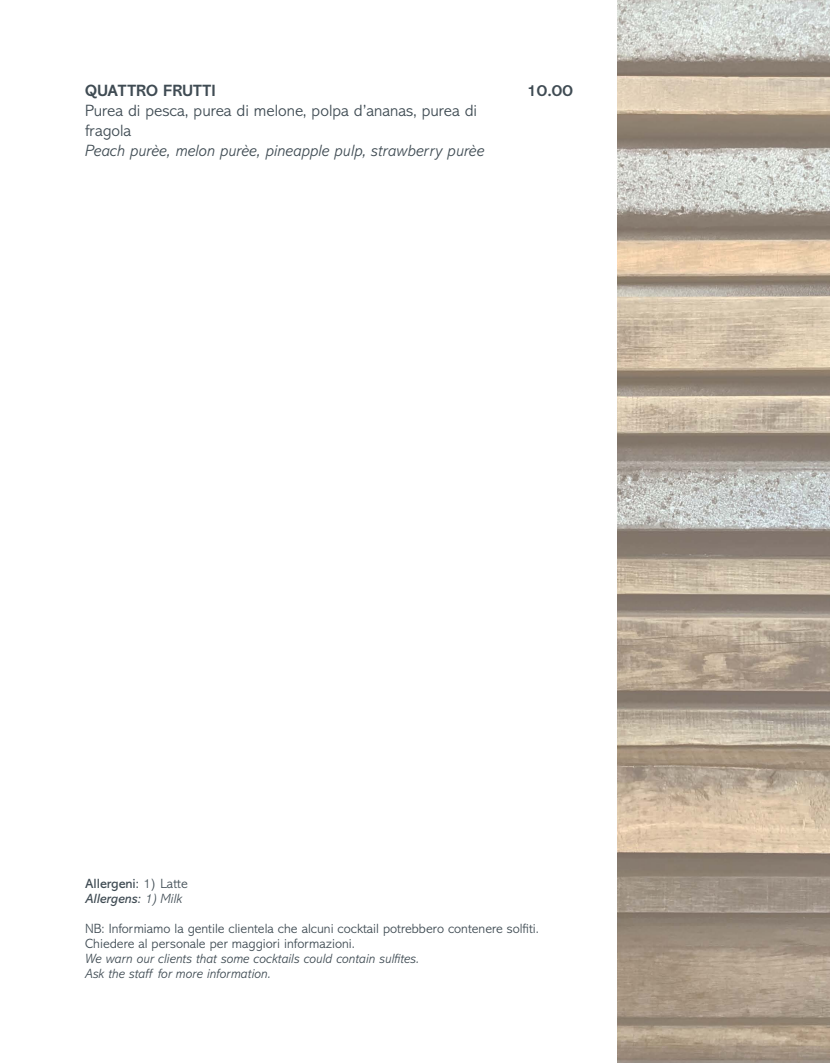
<style>
.page{position:relative;width:830px;height:1063px;background:#fff}
.page>*{position:absolute;margin:0;border:0;box-sizing:border-box;transform-origin:0 0}
.t1{font:300 16.5px/19.8px "Abadi MT Std";color:#3f4b53}
.t2{font:italic 300 16.5px "Abadi MT Std";color:#3f4b53}
.t3{font:700 16.5px "Abadi MT Std";color:#3f4b53}
.t4{font:300 13.5px/15px "Abadi MT Std";color:#3f4b53}
.t5{font:italic 300 13.5px/15px "Abadi MT Std";color:#3f4b53}
.t6{font:13.5px/15px "Abadi MT Std";color:#3f4b53}
.s1{font-weight:300}
.s2{font-style:italic}
.s3{font-weight:300;font-style:italic}
</style>
<div class="page">
<img style="left:617px;top:0;width:212px;height:1063px">
<p class="t3" style="left:85px;top:81px;width:132px">QUATTRO FRUTTI</p>
<p class="t1" style="left:85px;top:101px;width:393px">Purea di pesca, purea di melone, polpa d’ananas, purea di fragola</p>
<p class="t2" style="left:85px;top:141px;width:400px">Peach purèe, melon purèe, pineapple pulp, strawberry purèe</p>
<p class="t3" style="left:526px;top:81px;width:48px">10.00</p>
<p class="t6" style="left:85px;top:876px;width:104px">Allergeni: <span class="s1">1) Latte<br></span><span class="s2">Allergens:</span> <span class="s3">1) Milk</span></p>
<p class="t4" style="left:85px;top:921px;width:455px">NB: Informiamo la gentile clientela che alcuni cocktail potrebbero contenere solfiti.<br>Chiedere al personale per maggiori informazioni.</p>
<p class="t5" style="left:85px;top:951px;width:335px">We warn our clients that some cocktails could contain sulfites.<br>Ask the staff for more information.</p>
</div>
